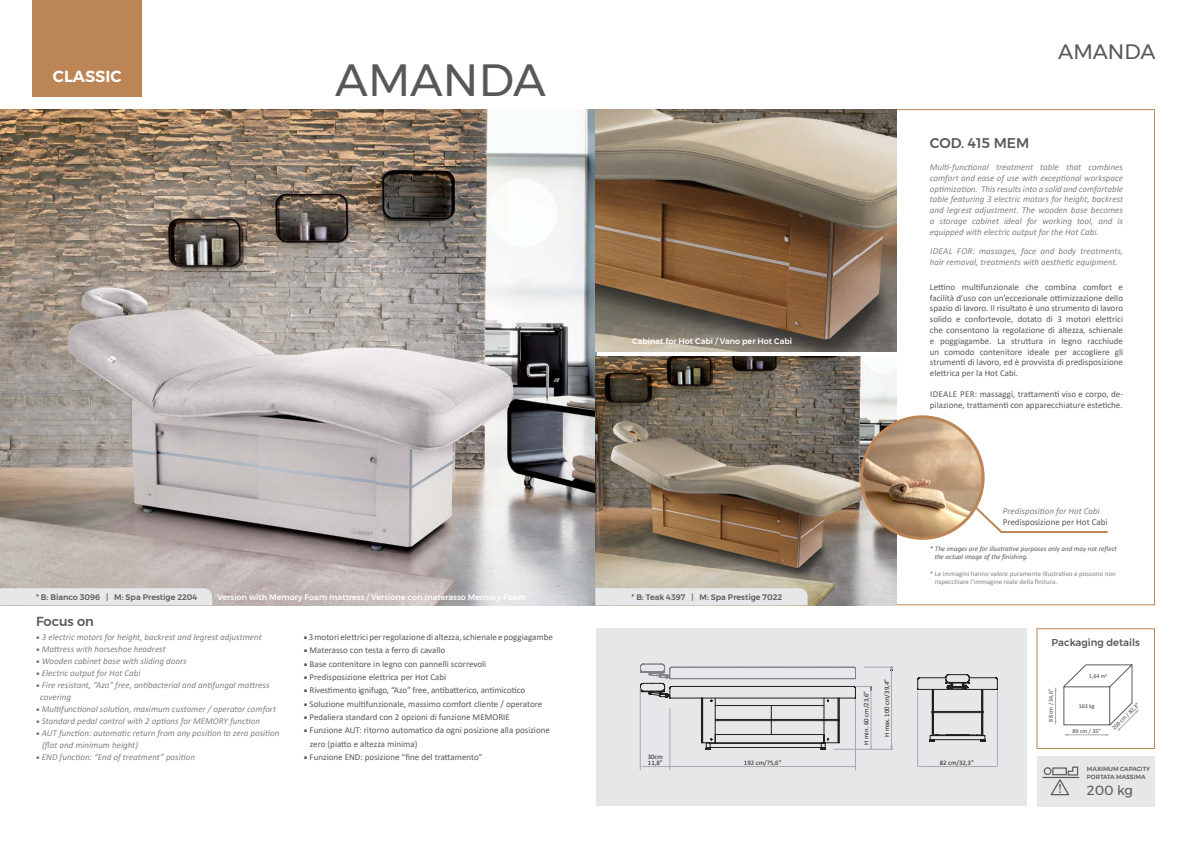
<style>
.page{position:relative;width:1191px;height:842px;background:#fff}
.page>*{position:absolute;margin:0;border:0;box-sizing:border-box;transform-origin:0 0}
.t1{font:45px "Montserrat";color:#57585a}
.t2{font:20.8px "Montserrat";color:#57585a}
.t3{font:600 16px "Montserrat";color:#fff}
.t4{font:500 14px "Montserrat";color:#57585a}
.t5{font:13.3px "Montserrat";color:#57585a}
.t6{font:500 13px "Montserrat";color:#57585a}
.t7{font:500 10px "Montserrat";color:#57585a}
.t8{font:9px/10.8px "Calibri";color:#57585a;text-align:justify}
.t9{font:italic 9px/10.8px "Calibri";color:#808285;text-align:justify}
.t10{font:500 8px "Montserrat";color:#fff}
.t11{font:500 8px "Montserrat";color:#57585a}
.t12{font:7px "Calibri";color:#808285}
.t13{font:italic 7px "Calibri";color:#57585a}
.QuoteDimensioni{font:6.8px "Calibri";color:#231f20}
.t14{font:6px "Calibri";color:#414142}
.t15{font:500 5.9px "Montserrat";color:#57585a}
.s1{font-family:"Minion Pro";font-style:normal}
.s2{font-family:"Minion Pro"}
</style>
<div class="page">
<div style="left:595px;top:628px;width:431px;height:178px;background:#e6e7e9"></div>
<div style="left:32px;top:0;width:110px;height:96px;background:#bc8555"></div>
<img style="left:0;top:109px;width:596px;height:496px">
<div style="left:0;top:588px;width:212px;height:17px;background:#e6e7e9"></div>
<div style="left:1037px;top:756px;width:117px;height:50px;background:#e6e7e9"></div>
<div style="left:1036px;top:628px;width:119px;height:121px;border:1px solid #bc8555"></div>
<hr style="left:1055px;top:690px;width:1px;height:32px;background:#a8a9ad">
<svg style="left:1063px;top:664px;width:76px;height:72px"></svg>
<img style="left:595px;top:109px;width:301px;height:243px">
<img style="left:595px;top:356px;width:301px;height:249px">
<hr style="left:855px;top:699px;width:1px;height:71px;background:#a8a9ad">
<hr style="left:669px;top:708px;width:1px;height:62px;background:#a8a9ad">
<hr style="left:917px;top:692px;width:1px;height:75px;background:#a8a9ad">
<hr style="left:997px;top:686px;width:1px;height:80px;background:#a8a9ad">
<hr style="left:920px;top:766px;width:75px;height:1px;background:#a8a9ad">
<svg style="left:917px;top:674px;width:81px;height:68px"></svg>
<hr style="left:1042px;top:777px;width:37px;height:1px;background:#57585a">
<div style="left:1043px;top:767px;width:8px;height:8px;border:1px solid #57585a;border-radius:50%"></div>
<svg style="left:1050px;top:766px;width:28px;height:29px"></svg>
<div style="left:595px;top:588px;width:212px;height:17px;background:#e6e7e9"></div>
<svg style="left:971px;top:503px;width:137px;height:30px"></svg>
<img style="left:861px;top:417px;width:122px;height:121px;border-radius:61px">
<div style="left:860px;top:415px;width:124px;height:125px;border:3px solid #bc8555;border-radius:50%"></div>
<hr style="left:643px;top:766px;width:212px;height:1px;background:#a8a9ad">
<hr style="left:640px;top:688px;width:1px;height:82px;background:#a8a9ad">
<svg style="left:639px;top:664px;width:254px;height:86px"></svg>
<p class="t3" style="left:53px;top:64px;width:70px">CLASSIC</p>
<p class="t1" style="left:335px;top:46px;width:212px">AMANDA</p>
<p class="t11" style="left:36px;top:591px;width:163px">* B: Bianco 3096 | M: Spa Prestige 2204</p>
<p class="t6" style="left:36px;top:611px;width:59px">Focus on</p>
<p class="t10" style="left:217px;top:591px;width:310px">Version with Memory Foam mattress / Versione con materasso Memory Foam</p>
<p class="t9" style="left:36px;top:631px;width:227px"><span class="s1">■</span> 3 electric motors for height, backrest and legrest adjustment</p>
<p class="t9" style="left:36px;top:643px;width:131px"><span class="s1">■</span> Mattress with horseshoe headrest</p>
<p class="t9" style="left:36px;top:655px;width:152px"><span class="s1">■</span> Wooden cabinet base with sliding doors</p>
<p class="t9" style="left:36px;top:667px;width:106px"><span class="s1">■</span> Electric output for Hot Cabi</p>
<p class="t9" style="left:36px;top:679px;width:235px"><span class="s1">■</span> Fire resistant, “Azo” free, antibacterial and antifungal mattress</p>
<p class="t9" style="left:40px;top:691px;width:32px">covering</p>
<p class="t9" style="left:36px;top:703px;width:241px"><span class="s1">■</span> Multifunctional solution, maximum customer / operator comfort</p>
<p class="t9" style="left:36px;top:715px;width:225px"><span class="s1">■</span> Standard pedal control with 2 options for MEMORY function</p>
<p class="t9" style="left:36px;top:727px;width:245px"><span class="s1">■</span> AUT function: automatic return from any position to zero position</p>
<p class="t9" style="left:42px;top:739px;width:97px">(flat and minimum height)</p>
<p class="t9" style="left:36px;top:751px;width:160px"><span class="s1">■</span> END function: “End of treatment” position</p>
<p class="t8" style="left:304px;top:631px;width:251px"><span class="s2">■</span> 3 motori elettrici per regolazione di altezza, schienale e poggiagambe</p>
<p class="t8" style="left:304px;top:645px;width:143px"><span class="s2">■</span> Materasso con testa a ferro di cavallo</p>
<p class="t8" style="left:304px;top:658px;width:184px"><span class="s2">■</span> Base contenitore in legno con pannelli scorrevoli</p>
<p class="t8" style="left:304px;top:671px;width:144px"><span class="s2">■</span> Predisposizione elettrica per Hot Cabi</p>
<p class="t8" style="left:304px;top:685px;width:223px"><span class="s2">■</span> Rivestimento ignifugo, “Azo” free, antibatterico, antimicotico</p>
<p class="t8" style="left:304px;top:698px;width:240px"><span class="s2">■</span> Soluzione multifunzionale, massimo comfort cliente / operatore</p>
<p class="t8" style="left:304px;top:711px;width:208px"><span class="s2">■</span> Pedaliera standard con 2 opzioni di funzione MEMORIE</p>
<p class="t8" style="left:304px;top:725px;width:248px"><span class="s2">■</span> Funzione AUT: ritorno automatico da ogni posizione alla posizione</p>
<p class="t8" style="left:310px;top:738px;width:109px">zero (piatto e altezza minima)</p>
<p class="t8" style="left:304px;top:751px;width:180px"><span class="s2">■</span> Funzione END: posizione “fine del trattamento”</p>
<p class="t10" style="left:632px;top:335px;width:162px">Cabinet for Hot Cabi / Vano per Hot Cabi</p>
<p class="t11" style="left:631px;top:591px;width:152px">* B: Teak 4397 | M: Spa Prestige 7022</p>
<p class="QuoteDimensioni" style="left:648px;top:752px;width:17px">30cm</p>
<p class="QuoteDimensioni" style="left:648px;top:758px;width:16px">11,8”</p>
<p class="QuoteDimensioni" style="left:744px;top:758px;width:39px">192 cm/75,6”</p>
<p class="QuoteDimensioni" style="left:861px;top:745px;width:55px;rotate:-90deg">H min. 60 cm/23,6”</p>
<p class="QuoteDimensioni" style="left:882px;top:737px;width:60px;rotate:-90deg">H max. 100 cm/39,4”</p>
<p class="t2" style="left:1058px;top:35px;width:99px">AMANDA</p>
<p class="t4" style="left:930px;top:132px;width:101px">COD. 415 MEM</p>
<p class="t9" style="left:930px;top:161px;width:195px">Multi-functional treatment table that combines comfort and ease of use with exceptional workspace optimization. This results into a solid and comfortable table featuring 3 electric motors for height, backrest and legrest adjustment. The wooden base becomes a storage cabinet ideal for working tool, and is equipped with electric output for the Hot Cabi.</p>
<p class="t9" style="left:930px;top:245px;width:195px">IDEAL FOR: massages, face and body treatments, hair removal, treatments with aesthetic equipment.</p>
<p class="t8" style="left:930px;top:281px;width:195px">Lettino multifunzionale che combina comfort e facilità d’uso con un’eccezionale ottimizzazione dello spazio di lavoro. Il risultato è uno strumento di lavoro solido e confortevole, dotato di 3 motori elettrici che consentono la regolazione di altezza, schienale e poggiagambe. La struttura in legno racchiude un comodo contenitore ideale per accogliere gli strumenti di lavoro, ed è provvista di predisposizione elettrica per la Hot Cabi.</p>
<p class="t8" style="left:930px;top:388px;width:195px">IDEALE PER: massaggi, trattamenti viso e corpo, de&shy;pilazione, trattamenti con apparecchiature estetiche.</p>
<p class="t9" style="left:1002px;top:505px;width:98px">Predisposition for Hot Cabi</p>
<p class="t13" style="left:930px;top:544px;width:188px">* The images are for illustrative purposes only and may not reflect</p>
<p class="t13" style="left:934px;top:552px;width:95px">the actual image of the finishing.</p>
<p class="t12" style="left:930px;top:569px;width:187px">* Le immagini hanno valore puramente illustrativo e possono non</p>
<p class="t12" style="left:934px;top:577px;width:124px">rispecchiare l’immagine reale della finitura.</p>
<p class="t8" style="left:1002px;top:516px;width:106px">Predisposizione per Hot Cabi</p>
<p class="t7" style="left:1051px;top:634px;width:90px">Packaging details</p>
<p class="QuoteDimensioni" style="left:939px;top:758px;width:36px">82 cm/32,3”</p>
<p class="t14" style="left:1046px;top:721px;width:34px;rotate:-90deg">88 cm / 34,6”</p>
<p class="t14" style="left:1088px;top:672px;width:20px">1,64 m<sup>3</sup></p>
<p class="t14" style="left:1078px;top:702px;width:18px">163 kg</p>
<p class="t14" style="left:1072px;top:727px;width:30px">89 cm / 35”</p>
<p class="t14" style="left:1110px;top:726px;width:37px;rotate:-45deg">209 cm / 82,3”</p>
<p class="t15" style="left:1087px;top:765px;width:65px">MAXIMUM CAPACITY</p>
<p class="t15" style="left:1087px;top:772px;width:60px">PORTATA MASSIMA</p>
<p class="t5" style="left:1087px;top:780px;width:48px">200 kg</p>
</div>
